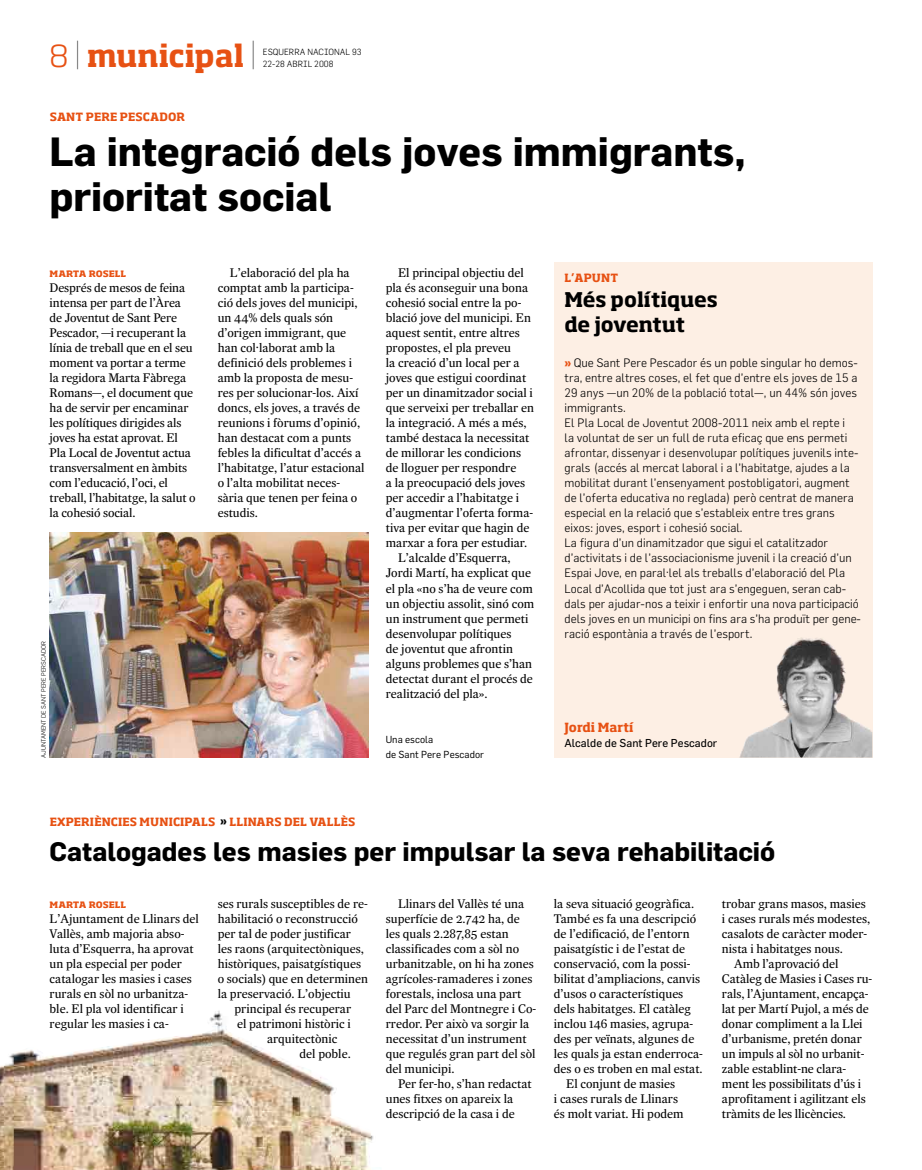
<style>
.page{position:relative;width:922px;height:1170px;background:#fff}
.page>*{position:absolute;margin:0;border:0;box-sizing:border-box;transform-origin:0 0}
.t1{font:700 40px/45px "Flama";color:#000}
.t2{font:700 30px "Soho Std";color:#e75113}
.t3{font:700 26.25px "Flama";color:#000}
.t4{font:700 20px/25px "Soho Std";letter-spacing:-.005em;color:#000}
.t5{font:12.5px/15px "Expresso Texto";color:#000}
.t6{font:700 12.5px "Soho Std";color:#e75113}
.t7{font:300 12px/15px "Flama";color:#000}
.t8{font:700 11.25px "Soho Std";color:#e75113}
.t9{font:11.25px "Flama";color:#000}
.t10{font:10px/15px "Flama";color:#000}
.t11{font:300 8.75px/12.5px "Flama";color:#000}
.t12{font:300 6.25px "Flama";color:#000}
.s1{font-weight:300}
.s2{font-weight:100;color:#000}
.s3{font-family:"Soho Std";font-weight:700;font-size:11.25px;color:#e75113}
.s4{color:#000}
</style>
<div class="page">
<img style="left:50px;top:532px;width:318px;height:225px">
<div style="left:553px;top:262px;width:319px;height:495px;background:#fdefe4"></div>
<img style="left:740px;top:637px;width:132px;height:120px">
<img style="left:0;top:1011px;width:374px;height:158px">
<h2 class="t2" style="left:50px;top:37px;width:208px"><span class="s1">8</span> <span class="s2">|</span> municipal <span class="s2">|</span></h2>
<p class="t11" style="left:263px;top:45px;width:100px">ESQUERRA NACIONAL 93<br>22-28 ABRIL 2008</p>
<p class="t8" style="left:50px;top:109px;width:137px">SANT PERE PESCADOR</p>
<h1 class="t1" style="left:50px;top:128px;width:697px">La integració dels joves immigrants, prioritat social</h1>
<p class="t8" style="left:50px;top:266px;width:78px">MARTA ROSELL</p>
<p class="t5" style="left:50px;top:280px;width:148px">Després de mesos de feina intensa per part de l’Àrea de Joventut de Sant Pere<br>Pescador, —i recuperant la línia de treball que en el seu moment va portar a terme la regidora Marta Fàbrega<br>Romans—, el document que ha de servir per encaminar les polítiques dirigides als joves ha estat aprovat. El<br>Pla Local de Joventut actua transversalment en àmbits com l’educació, l’oci, el treball, l’habitatge, la salut o la cohesió social.</p>
<p class="t12" style="left:40px;top:757px;width:117px;rotate:-90deg">AJUNTAMENT DE SANT PERE PERSCADOR</p>
<p class="t5" style="left:218px;top:265px;width:148px;text-indent:12px">L’elaboració del pla ha comptat amb la participa&shy;ció dels joves del municipi, un 44% dels quals són d’origen immigrant, que han col·laborat amb la definició dels problemes i amb la proposta de mesu&shy;res per solucionar-los. Així doncs, els joves, a través de reunions i fòrums d’opinió, han destacat com a punts febles la dificultat d’accés a l’habitatge, l’atur estacional o l’alta mobilitat neces&shy;sària que tenen per feina o estudis.</p>
<p class="t5" style="left:398px;top:265px;width:127px">El principal objectiu del</p>
<p class="t5" style="left:386px;top:280px;width:144px">pla és aconseguir una bona</p>
<p class="t5" style="left:386px;top:295px;width:137px">cohesió social entre la po-</p>
<p class="t5" style="left:386px;top:310px;width:147px">blació jove del municipi. En</p>
<p class="t5" style="left:386px;top:325px;width:135px">aquest sentit, entre altres</p>
<p class="t5" style="left:386px;top:340px;width:127px">propostes, el pla preveu</p>
<p class="t5" style="left:386px;top:355px;width:135px">la creació d’un local per a</p>
<p class="t5" style="left:386px;top:370px;width:142px">joves que estigui coordinat</p>
<p class="t5" style="left:386px;top:385px;width:149px">per un dinamitzador social i</p>
<p class="t5" style="left:386px;top:400px;width:150px">que serveixi per treballar en</p>
<p class="t5" style="left:386px;top:415px;width:142px">la integració. A més a més,</p>
<p class="t5" style="left:386px;top:430px;width:145px">també destaca la necessitat</p>
<p class="t5" style="left:386px;top:445px;width:137px">de millorar les condicions</p>
<p class="t5" style="left:386px;top:460px;width:132px">de lloguer per respondre</p>
<p class="t5" style="left:386px;top:475px;width:141px">a la preocupació dels joves</p>
<p class="t5" style="left:386px;top:490px;width:135px">per accedir a l’habitatge i</p>
<p class="t5" style="left:386px;top:505px;width:149px">d’augmentar l’oferta forma-</p>
<p class="t5" style="left:386px;top:520px;width:145px">tiva per evitar que hagin de</p>
<p class="t5" style="left:386px;top:535px;width:143px">marxar a fora per estudiar.</p>
<p class="t5" style="left:398px;top:550px;width:114px">L’alcalde d’Esquerra,</p>
<p class="t5" style="left:386px;top:565px;width:147px">Jordi Martí, ha explicat que</p>
<p class="t5" style="left:386px;top:580px;width:148px">el pla «no s’ha de veure com</p>
<p class="t5" style="left:386px;top:595px;width:150px">un objectiu assolit, sinó com</p>
<p class="t5" style="left:386px;top:610px;width:144px">un instrument que permeti</p>
<p class="t5" style="left:386px;top:625px;width:127px">desenvolupar polítiques</p>
<p class="t5" style="left:386px;top:640px;width:129px">de joventut que afrontin</p>
<p class="t5" style="left:386px;top:655px;width:148px">alguns problemes que s’han</p>
<p class="t5" style="left:386px;top:670px;width:149px">detectat durant el procés de</p>
<p class="t5" style="left:386px;top:685px;width:103px">realització del pla».</p>
<p class="t10" style="left:386px;top:731px;width:100px">Una escola<br>de Sant Pere Pescador</p>
<p class="t8" style="left:564px;top:270px;width:55px">L’APUNT</p>
<h3 class="t4" style="left:564px;top:286px;width:155px">Més polítiques de joventut</h3>
<p class="t7" style="left:564px;top:355px;width:298px"><span class="s3">»</span> Que Sant Pere Pescador és un poble singular ho demos&shy;tra, entre altres coses, el fet que d’entre els joves de 15 a 29 anys —un 20% de la població total—, un 44% són joves immigrants.<br>El Pla Local de Joventut 2008-2011 neix amb el repte i<br>la voluntat de ser un full de ruta eficaç que ens permeti afrontar, dissenyar i desenvolupar polítiques juvenils inte&shy;grals (accés al mercat laboral i a l’habitatge, ajudes a la mobilitat durant l’ensenyament postobligatori, augment de l’oferta educativa no reglada) però centrat de manera especial en la relació que s’estableix entre tres grans eixos: joves, esport i cohesió social.<br>La figura d’un dinamitzador que sigui el catalitzador d’activitats i de l’associacionisme juvenil i la creació d’un Espai Jove, en paral·lel als treballs d’elaboració del Pla Local d’Acollida que tot just ara s’engeguen, seran cab&shy;dals per ajudar-nos a teixir i enfortir una nova participació dels joves en un municipi on fins ara s’ha produït per gene&shy;ració espontània a través de l’esport.</p>
<p class="t6" style="left:564px;top:719px;width:71px">Jordi Martí</p>
<p class="t9" style="left:564px;top:735px;width:154px">Alcalde de Sant Pere Pescador</p>
<p class="t8" style="left:50px;top:814px;width:307px">EXPERIÈNCIES MUNICIPALS <span class="s4">»</span> LLINARS DEL VALLÈS</p>
<h3 class="t3" style="left:50px;top:836px;width:727px">Catalogades les masies per impulsar la seva rehabilitació</h3>
<p class="t8" style="left:50px;top:896px;width:78px">MARTA ROSELL</p>
<p class="t5" style="left:50px;top:910px;width:151px">L’Ajuntament de Llinars del<br>Vallès, amb majoria abso&shy;luta d’Esquerra, ha aprovat un pla especial per poder catalogar les masies i cases rurals en sòl no urbanitza&shy;ble. El pla vol identificar i regular les masies i ca-</p>
<p class="t5" style="left:218px;top:895px;width:152px">ses rurals susceptibles de re&shy;habilitació o reconstrucció per tal de poder justificar les raons (arquitectòniques, històriques, paisatgístiques o socials) que en determinen la preservació. L’objectiu</p>
<p class="t5" style="left:234px;top:1000px;width:118px">principal és recuperar</p>
<p class="t5" style="left:237px;top:1015px;width:115px">el patrimoni històric i</p>
<p class="t5" style="left:267px;top:1030px;width:72px">arquitectònic</p>
<p class="t5" style="left:299px;top:1045px;width:53px">del poble.</p>
<p class="t5" style="left:386px;top:895px;width:152px;text-indent:12px">Llinars del Vallès té una superfície de 2.742 ha, de les quals 2.287,85 estan classificades com a sòl no urbanitzable, on hi ha zones agrícoles-ramaderes i zones forestals, inclosa una part del Parc del Montnegre i Co&shy;rredor. Per això va sorgir la necessitat d’un instrument que regulés gran part del sòl del municipi.</p>
<p class="t5" style="left:386px;top:1075px;width:147px;text-indent:12px">Per fer-ho, s’han redactat unes fitxes on apareix la descripció de la casa i de</p>
<p class="t5" style="left:553px;top:895px;width:142px">la seva situació geogràfica.</p>
<p class="t5" style="left:553px;top:910px;width:144px">També es fa una descripció</p>
<p class="t5" style="left:553px;top:925px;width:137px">de l’edificació, de l’entorn</p>
<p class="t5" style="left:553px;top:940px;width:133px">paisatgístic i de l’estat de</p>
<p class="t5" style="left:553px;top:955px;width:138px">conservació, com la possi-</p>
<p class="t5" style="left:553px;top:970px;width:148px">bilitat d’ampliacions, canvis</p>
<p class="t5" style="left:553px;top:985px;width:131px">d’usos o característiques</p>
<p class="t5" style="left:553px;top:1000px;width:138px">dels habitatges. El catàleg</p>
<p class="t5" style="left:553px;top:1015px;width:141px">inclou 146 masies, agrupa-</p>
<p class="t5" style="left:553px;top:1030px;width:142px">des per veïnats, algunes de</p>
<p class="t5" style="left:553px;top:1045px;width:150px">les quals ja estan enderroca-</p>
<p class="t5" style="left:553px;top:1060px;width:150px">des o es troben en mal estat.</p>
<p class="t5" style="left:566px;top:1075px;width:110px">El conjunt de masies</p>
<p class="t5" style="left:553px;top:1090px;width:126px">i cases rurals de Llinars</p>
<p class="t5" style="left:553px;top:1105px;width:131px">és molt variat. Hi podem</p>
<p class="t5" style="left:721px;top:895px;width:145px">trobar grans masos, masies</p>
<p class="t5" style="left:721px;top:910px;width:150px">i cases rurals més modestes,</p>
<p class="t5" style="left:721px;top:925px;width:147px">casalots de caràcter moder-</p>
<p class="t5" style="left:721px;top:940px;width:122px">nista i habitatges nous.</p>
<p class="t5" style="left:734px;top:955px;width:106px">Amb l’aprovació del</p>
<p class="t5" style="left:721px;top:970px;width:152px">Catàleg de Masies i Cases ru-</p>
<p class="t5" style="left:721px;top:985px;width:148px">rals, l’Ajuntament, encapça-</p>
<p class="t5" style="left:721px;top:1000px;width:148px">lat per Martí Pujol, a més de</p>
<p class="t5" style="left:721px;top:1015px;width:142px">donar compliment a la Llei</p>
<p class="t5" style="left:721px;top:1030px;width:141px">d’urbanisme, pretén donar</p>
<p class="t5" style="left:721px;top:1045px;width:144px">un impuls al sòl no urbanit-</p>
<p class="t5" style="left:721px;top:1060px;width:126px">zable establint-ne clara-</p>
<p class="t5" style="left:721px;top:1075px;width:141px">ment les possibilitats d’ús i</p>
<p class="t5" style="left:721px;top:1090px;width:145px">aprofitament i agilitzant els</p>
<p class="t5" style="left:721px;top:1105px;width:126px">tràmits de les llicències.</p>
</div>
